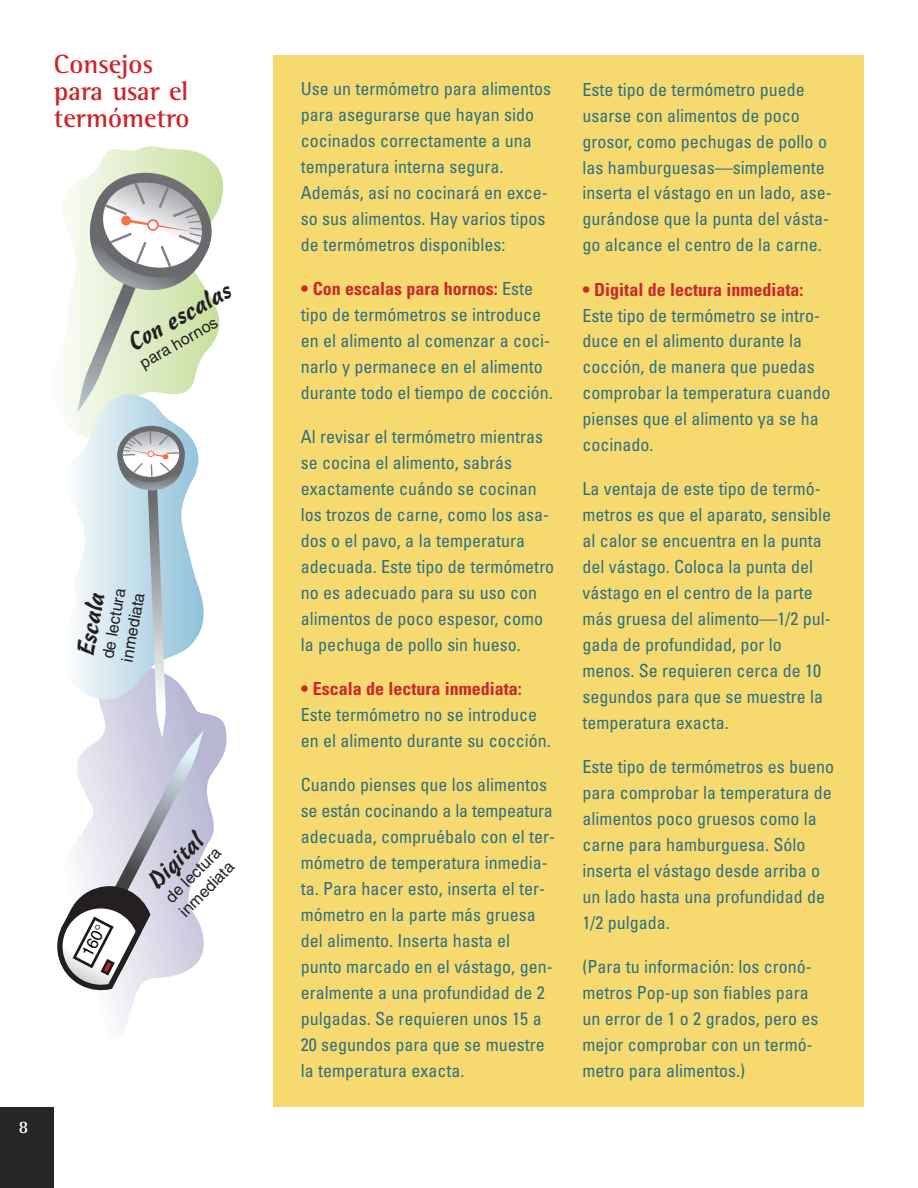
<style>
.page{position:relative;width:918px;height:1188px;background:#fff}
.page>*{position:absolute;margin:0;border:0;box-sizing:border-box;transform-origin:0 0}
.t1{font:700 27px/27px "Rotis Semi Serif";color:#cc262b}
.t2{font:24.3px "Cascade Script";color:#231f20}
.t3{font:condensed 18px/26px "Univers";color:#30707e}
.t4{font:700 18px "Rotis Semi Serif";color:#fff}
.t5{font:16.2px/19.5px "Helvetica";color:#231f20}
.s1{font-weight:700;color:#cc262b}
</style>
<div class="page">
<svg style="left:66px;top:146px;width:158px;height:244px"></svg>
<svg style="left:114px;top:713px;width:113px;height:317px"></svg>
<svg style="left:66px;top:390px;width:138px;height:231px"></svg>
<svg style="left:78px;top:165px;width:141px;height:247px"></svg>
<div style="left:0;top:1107px;width:54px;height:81px;background:#272627"></div>
<div style="left:274px;top:55px;width:590px;height:1052px;background:#f6da70"></div>
<svg style="left:57px;top:425px;width:146px;height:569px"></svg>
<h2 class="t1" style="left:54px;top:53px;width:137px">Consejos para usar el termómetro</h2>
<p class="t2" style="left:125px;top:336px;width:116px;rotate:-30deg">Con escalas</p>
<p class="t5" style="left:137px;top:357px;width:88px;rotate:-30deg">para hornos</p>
<p class="t5" style="left:100px;top:657px;width:72px;rotate:-80deg">de lectura inmediata</p>
<p class="t2" style="left:76px;top:653px;width:65px;rotate:-80deg">Escala</p>
<p class="t2" style="left:145px;top:877px;width:69px;rotate:-45deg">Digital</p>
<p class="t5" style="left:162px;top:894px;width:72px;rotate:-45deg">de lectura inmediata</p>
<p class="t4" style="left:18px;top:1121px;width:12px">8</p>
<p class="t3" style="left:301px;top:78px;width:252px">Use un termómetro para alimentos para asegurarse que hayan sido cocinados correctamente a una temperatura interna segura.<br>Además, así no cocinará en exce&shy;so sus alimentos. Hay varios tipos de termómetros disponibles:</p>
<p class="t3" style="left:301px;top:277px;width:253px"><span class="s1">• Con escalas para hornos:</span> Este tipo de termómetros se introduce en el alimento al comenzar a coci&shy;narlo y permanece en el alimento durante todo el tiempo de cocción.</p>
<p class="t3" style="left:301px;top:425px;width:255px">Al revisar el termómetro mientras se cocina el alimento, sabrás exactamente cuándo se cocinan los trozos de carne, como los asa&shy;dos o el pavo, a la temperatura adecuada. Este tipo de termómetro no es adecuado para su uso con alimentos de poco espesor, como la pechuga de pollo sin hueso.</p>
<p class="t3" style="left:301px;top:677px;width:251px"><span class="s1">• Escala de lectura inmediata:<br></span>Este termómetro no se introduce en el alimento durante su cocción.</p>
<p class="t3" style="left:301px;top:773px;width:256px">Cuando pienses que los alimentos se están cocinando a la tempeatura adecuada, compruébalo con el ter&shy;mómetro de temperatura inmedia&shy;ta. Para hacer esto, inserta el ter&shy;mómetro en la parte más gruesa del alimento. Inserta hasta el punto marcado en el vástago, gen&shy;eralmente a una profundidad de 2 pulgadas. Se requieren unos 15 a<br>20 segundos para que se muestre la temperatura exacta.</p>
<p class="t3" style="left:582px;top:78px;width:251px">Este tipo de termómetro puede usarse con alimentos de poco grosor, como pechugas de pollo o las hamburguesas—simplemente inserta el vástago en un lado, ase&shy;gurándose que la punta del vásta&shy;go alcance el centro de la carne.</p>
<p class="t3" style="left:582px;top:278px;width:250px"><span class="s1">• Digital de lectura inmediata:<br></span>Este tipo de termómetro se intro&shy;duce en el alimento durante la cocción, de manera que puedas comprobar la temperatura cuando pienses que el alimento ya se ha cocinado.</p>
<p class="t3" style="left:582px;top:478px;width:250px">La ventaja de este tipo de termó&shy;metros es que el aparato, sensible al calor se encuentra en la punta del vástago. Coloca la punta del vástago en el centro de la parte más gruesa del alimento—1/2 pul&shy;gada de profundidad, por lo menos. Se requieren cerca de 10 segundos para que se muestre la temperatura exacta.</p>
<p class="t3" style="left:582px;top:755px;width:253px">Este tipo de termómetros es bueno para comprobar la temperatura de alimentos poco gruesos como la carne para hamburguesa. Sólo inserta el vástago desde arriba o un lado hasta una profundidad de<br>1/2 pulgada.</p>
<p class="t3" style="left:582px;top:955px;width:238px">(Para tu información: los cronó&shy;metros Pop-up son fiables para un error de 1 o 2 grados, pero es mejor comprobar con un termó&shy;metro para alimentos.)</p>
</div>
